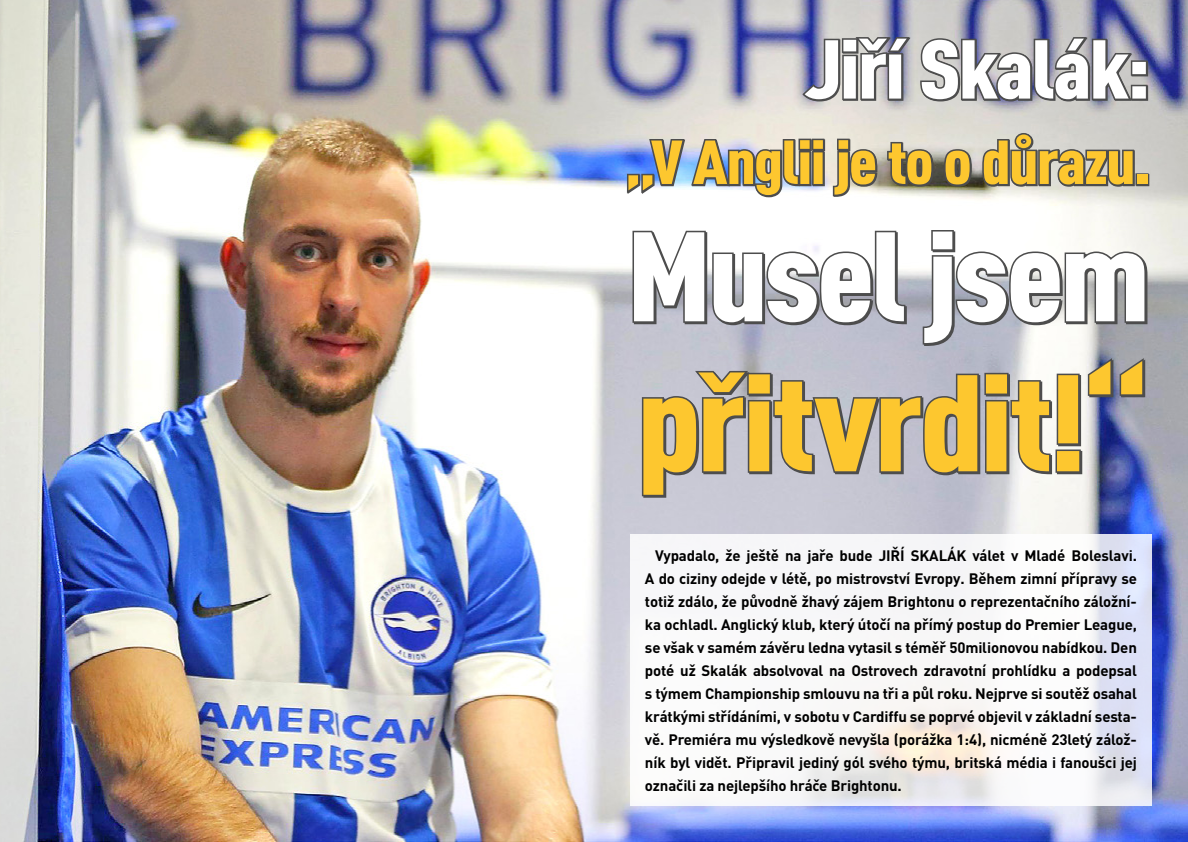
<style>
.page{position:relative;width:1188px;height:842px;background:#fff}
.page>*{position:absolute;margin:0;border:0;box-sizing:border-box;transform-origin:0 0}
.t1{font:900 condensed 135px "DIN Pro";letter-spacing:-.025em;color:#fdc72f;scale:1.1 1}
.t2{font:900 condensed 125px "DIN Pro";letter-spacing:-.03em;color:#fff;scale:1.1 1}
.t3{font:900 condensed 81.9px "DIN Pro";letter-spacing:-.03em;color:#fff;scale:1.1 1}
.t4{font:900 condensed 61px "DIN Pro";letter-spacing:-.025em;color:#fdc72f;scale:1.1 1}
.t5{font:700 15px/23px "DIN Pro";letter-spacing:-.01em;color:#000;text-align:justify}
</style>
<div class="page">
<img style="left:0;top:0;width:1188px;height:842px">
<svg style="left:630px;top:535px;width:522px;height:271px"></svg>
<svg style="left:800px;top:34px;width:112px;height:69px;background:#8b8b9a"></svg>
<svg style="left:919px;top:34px;width:231px;height:69px;background:#888894"></svg>
<img style="left:625px;top:137px;width:254px;height:62px">
<svg style="left:886px;top:131px;width:250px;height:58px;background:#999791"></svg>
<div style="left:1135px;top:173px;width:14px;height:13px;border:3px solid #4d4d4d"></div>
<svg style="left:631px;top:229px;width:277px;height:98px"></svg>
<svg style="left:921px;top:228px;width:228px;height:120px"></svg>
<svg style="left:640px;top:355px;width:507px;height:144px;background:#a8aab5"></svg>
<h3 class="t3" style="left:805px;top:18px;width:316px">Jiří Skalák:</h3>
<h3 class="t4" style="left:625px;top:124px;width:480px">„V Anglii je to o důrazu.</h3>
<h2 class="t2" style="left:626px;top:199px;width:478px">Musel jsem</h2>
<h1 class="t1" style="left:637px;top:339px;width:469px">přitvrdit!“</h1>
<p class="t5" style="left:645px;top:543px;width:494px;text-indent:10px">Vypadalo, že ještě na jaře bude JIŘÍ SKALÁK válet v Mladé Boleslavi.<br>A do ciziny odejde v létě, po mistrovství Evropy. Během zimní přípravy se totiž zdálo, že původně žhavý zájem Brightonu o reprezentačního záložní&shy;ka ochladl. Anglický klub, který útočí na přímý postup do Premier League, se však v samém závěru ledna vytasil s téměř 50milionovou nabídkou. Den poté už Skalák absolvoval na Ostrovech zdravotní prohlídku a podepsal s týmem Championship smlouvu na tři a půl roku. Nejprve si soutěž osahal krátkými střídáními, v sobotu v Cardiffu se poprvé objevil v základní sesta&shy;vě. Premiéra mu výsledkově nevyšla (porážka 1:4), nicméně 23letý zálož&shy;ník byl vidět. Připravil jediný gól svého týmu, britská média i fanoušci jej označili za nejlepšího hráče Brightonu.</p>
</div>
